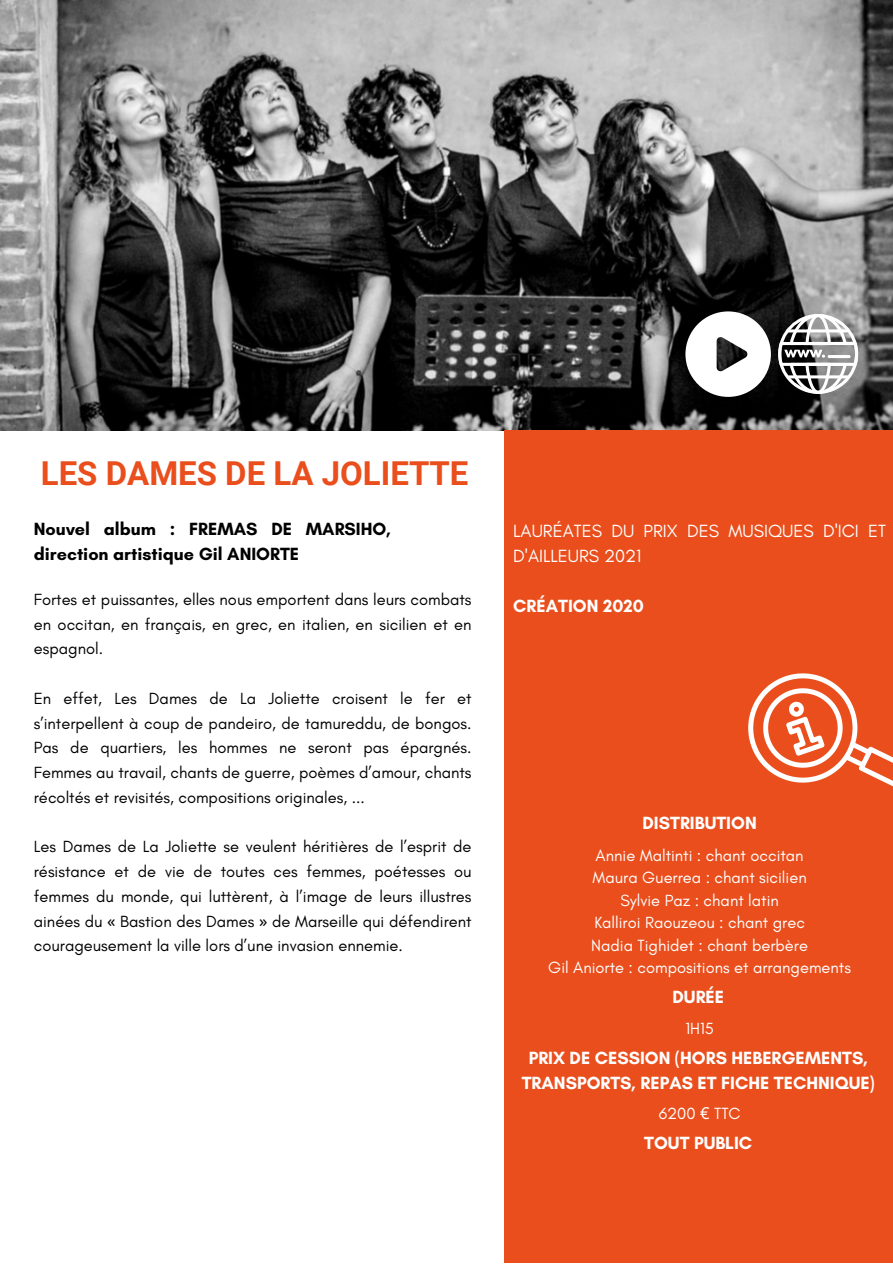
<style>
.page{position:relative;width:893px;height:1264px;background:#fff}
.page>*{position:absolute;margin:0;border:0;box-sizing:border-box;transform-origin:0 0}
.t1{font:700 33px "Roboto";color:#e94e1c}
.t2{font:700 18px/24.8px "Glacial Indifference";color:#fff;text-align:center}
.t3{font:700 18px/24.8px "Glacial Indifference";color:#000}
.t4{font:18px/24.8px "Glacial Indifference";color:#fff}
.t5{font:16.5px/24.8px "Glacial Indifference";color:#000;text-align:justify}
.t6{font:16.5px "Glacial Indifference";color:#fff}
.s1{font-family:"Noto Sans"}
</style>
<div class="page">
<img style="left:0;top:0;width:892px;height:431px">
<div style="left:504px;top:430px;width:388px;height:832px;background:#e94e1c"></div>
<svg style="left:748px;top:673px;width:144px;height:113px"></svg>
<svg style="left:685px;top:311px;width:85px;height:86px"></svg>
<svg style="left:778px;top:314px;width:80px;height:80px"></svg>
<p class="t1" style="left:41px;top:454px;width:429px">LES DAMES DE LA JOLIETTE</p>
<p class="t3" style="left:34px;top:516px;width:358px">Nouvel album : FREMAS DE MARSIHO, direction artistique Gil ANIORTE</p>
<p class="t5" style="left:34px;top:586px;width:439px">Fortes et puissantes, elles nous emportent dans leurs combats en occitan, en français, en grec, en italien, en sicilien et en espagnol.</p>
<p class="t5" style="left:34px;top:685px;width:439px">En effet, Les Dames de La Joliette croisent le fer et s’interpellent à coup de pandeiro, de tamureddu, de bongos.<br>Pas de quartiers, les hommes ne seront pas épargnés.<br>Femmes au travail, chants de guerre, poèmes d’amour, chants récoltés et revisités, compositions originales, ...</p>
<p class="t5" style="left:34px;top:834px;width:439px">Les Dames de La Joliette se veulent héritières de l’esprit de résistance et de vie de toutes ces femmes, poétesses ou femmes du monde, qui luttèrent, à l’image de leurs illustres ainées du <span class="s1">«</span> Bastion des Dames <span class="s1">»</span> de Marseille qui défendirent courageusement la ville lors d’une invasion ennemie.</p>
<p class="t4" style="left:513px;top:519px;width:374px">LAURÉATES DU PRIX DES MUSIQUES D'ICI ET<br>D'AILLEURS 2021</p>
<p class="t2" style="left:513px;top:593px;width:132px">CRÉATION 2020</p>
<p class="t2" style="left:642px;top:810px;width:116px">DISTRIBUTION</p>
<p class="t6" style="left:595px;top:845px;width:209px">Annie Maltinti : chant occitan</p>
<p class="t6" style="left:592px;top:867px;width:216px">Maura Guerrea : chant sicilien</p>
<p class="t6" style="left:620px;top:889px;width:160px">Sylvie Paz : chant latin</p>
<p class="t6" style="left:594px;top:912px;width:212px">Kalliroi Raouzeou : chant grec</p>
<p class="t6" style="left:591px;top:934px;width:218px">Nadia Tighidet : chant berbère</p>
<p class="t6" style="left:548px;top:957px;width:304px">Gil Aniorte : compositions et arrangements</p>
<p class="t2" style="left:672px;top:984px;width:53px">DURÉE</p>
<p class="t6" style="left:685px;top:1017px;width:30px">1H15</p>
<p class="t2" style="left:521px;top:1045px;width:354px">PRIX DE CESSION (HORS HEBERGEMENTS,<br>TRANSPORTS, REPAS ET FICHE TECHNIQUE)</p>
<p class="t6" style="left:658px;top:1103px;width:83px">6200 <span class="s1">€</span> TTC</p>
<p class="t2" style="left:644px;top:1130px;width:110px">TOUT PUBLIC</p>
</div>
